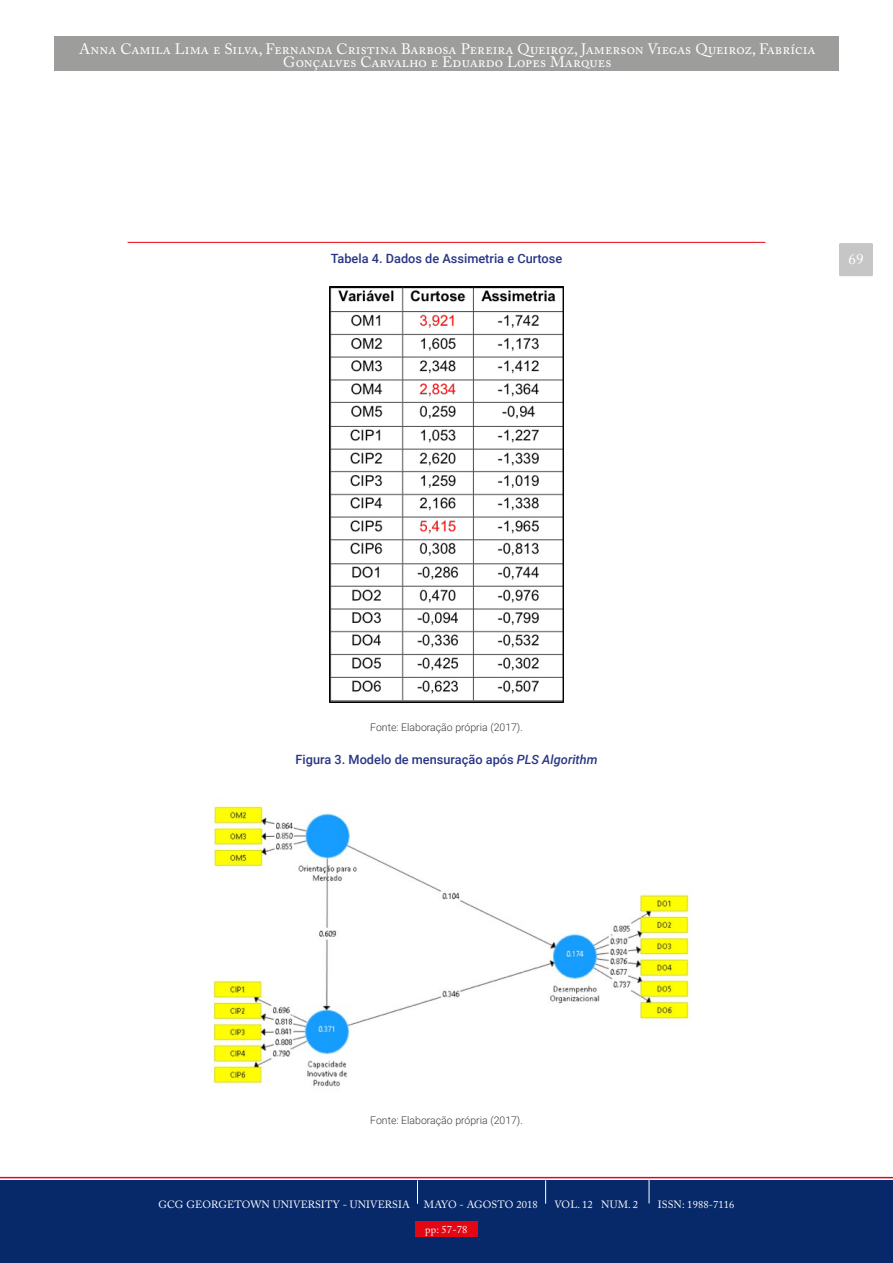
<style>
.page{position:relative;width:893px;height:1263px;background:#fff}
.page>*{position:absolute;margin:0;border:0;box-sizing:border-box;transform-origin:0 0}
.t1{font:15px/13.5px "Adobe Caslon Pro";letter-spacing:.005em;color:#fff;text-align:center}
.t2{font:500 12.75px "Roboto";color:#283583}
.t3{font:10.5px "Adobe Caslon Pro";letter-spacing:.01em;color:#fff}
.t4{font:300 10.5px "Roboto";color:#3a3835}
.s1{font-style:italic}
</style>
<div class="page">
<div style="left:54px;top:37px;width:785px;height:34px;background:#9d9d9c"></div>
<div style="left:0;top:1180px;width:893px;height:83px;background:#082969"></div>
<svg style="left:0;top:1177px;width:893px;height:27px"></svg>
<div style="left:415px;top:1221px;width:63px;height:16px;background:#e30613"></div>
<div style="left:839px;top:243px;width:34px;height:33px;background:#c6c6c6;border-radius:2px"></div>
<hr style="left:128px;top:242px;width:637px;height:1px;background:#e30613">
<img style="left:329px;top:286px;width:235px;height:416px">
<img style="left:213px;top:806px;width:477px;height:281px">
<p class="t1" style="left:79px;top:42px;width:738px">Anna Camila Lima e Silva, Fernanda Cristina Barbosa Pereira Queiroz, Jamerson Viegas Queiroz, Fabrícia<br>Gonçalves Carvalho e Eduardo Lopes Marques</p>
<p class="t2" style="left:331px;top:250px;width:233px">Tabela 4. Dados de Assimetria e Curtose</p>
<p class="t1" style="left:848px;top:252px;width:16px">69</p>
<p class="t4" style="left:370px;top:720px;width:154px">Fonte: Elaboração própria (2017).</p>
<p class="t2" style="left:296px;top:751px;width:303px">Figura 3. Modelo de mensuração após <span class="s1">PLS Algorithm</span></p>
<p class="t4" style="left:370px;top:1113px;width:154px">Fonte: Elaboração própria (2017).</p>
<p class="t3" style="left:159px;top:1198px;width:253px">GCG GEORGETOWN UNIVERSITY - UNIVERSIA</p>
<p class="t3" style="left:424px;top:1198px;width:115px">MAYO - AGOSTO 2018</p>
<p class="t3" style="left:554px;top:1198px;width:85px">VOL. 12 NUM. 2</p>
<p class="t3" style="left:658px;top:1198px;width:78px">ISSN: 1988-7116</p>
<p class="t3" style="left:425px;top:1223px;width:43px">pp: 57-78</p>
</div>
